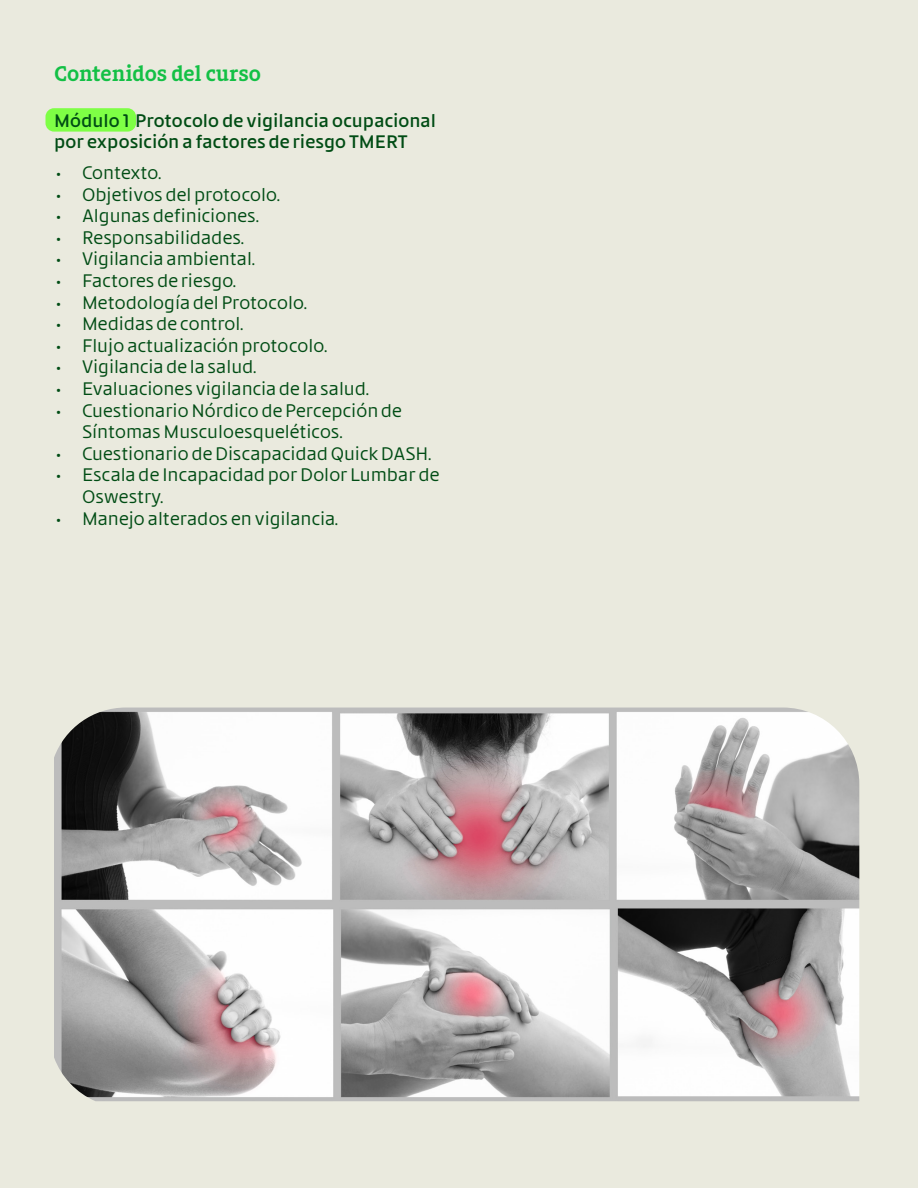
<style>
.page{position:relative;width:918px;height:1188px;background:#eaeade}
.page>*{position:absolute;margin:0;border:0;box-sizing:border-box;transform-origin:0 0}
.t1{font:600 21px "ACHS Nueva Serif";color:#13c045}
.t2{font:18px/21.6px "ACHS Nueva Sans";letter-spacing:-.01em;color:#004c14}
.t3{font:600 18px/21.6px "ACHS Nueva Sans";letter-spacing:-.01em;color:#004c14}
</style>
<div class="page">
<div style="left:45px;top:108px;width:91px;height:24px;background:#7eff45;border-radius:9px"></div>
<img style="left:54px;top:708px;width:805px;height:393px">
<p class="t1" style="left:54px;top:60px;width:209px">Contenidos del curso</p>
<p class="t3" style="left:54px;top:109px;width:383px">Módulo 1 Protocolo de vigilancia ocupacional por exposición a factores de riesgo TMERT</p>
<p class="t2" style="left:55px;top:161px;width:108px">• Contexto.</p>
<p class="t2" style="left:55px;top:183px;width:227px">• Objetivos del protocolo.</p>
<p class="t2" style="left:55px;top:205px;width:206px">• Algunas definiciones.</p>
<p class="t2" style="left:55px;top:226px;width:191px">• Responsabilidades.</p>
<p class="t2" style="left:55px;top:248px;width:202px">• Vigilancia ambiental.</p>
<p class="t2" style="left:55px;top:269px;width:183px">• Factores de riesgo.</p>
<p class="t2" style="left:55px;top:291px;width:254px">• Metodología del Protocolo.</p>
<p class="t2" style="left:55px;top:313px;width:190px">• Medidas de control.</p>
<p class="t2" style="left:55px;top:334px;width:274px">• Flujo actualización protocolo.</p>
<p class="t2" style="left:55px;top:356px;width:203px">• Vigilancia de la salud.</p>
<p class="t2" style="left:55px;top:377px;width:316px">• Evaluaciones vigilancia de la salud.</p>
<p class="t2" style="left:82px;top:399px;width:321px;text-indent:-27px">• Cuestionario Nórdico de Percepción de<br>Síntomas Musculoesqueléticos.</p>
<p class="t2" style="left:55px;top:442px;width:378px">• Cuestionario de Discapacidad Quick DASH.</p>
<p class="t2" style="left:82px;top:464px;width:359px;text-indent:-27px">• Escala de Incapacidad por Dolor Lumbar de<br>Oswestry.</p>
<p class="t2" style="left:55px;top:507px;width:285px">• Manejo alterados en vigilancia.</p>
</div>
